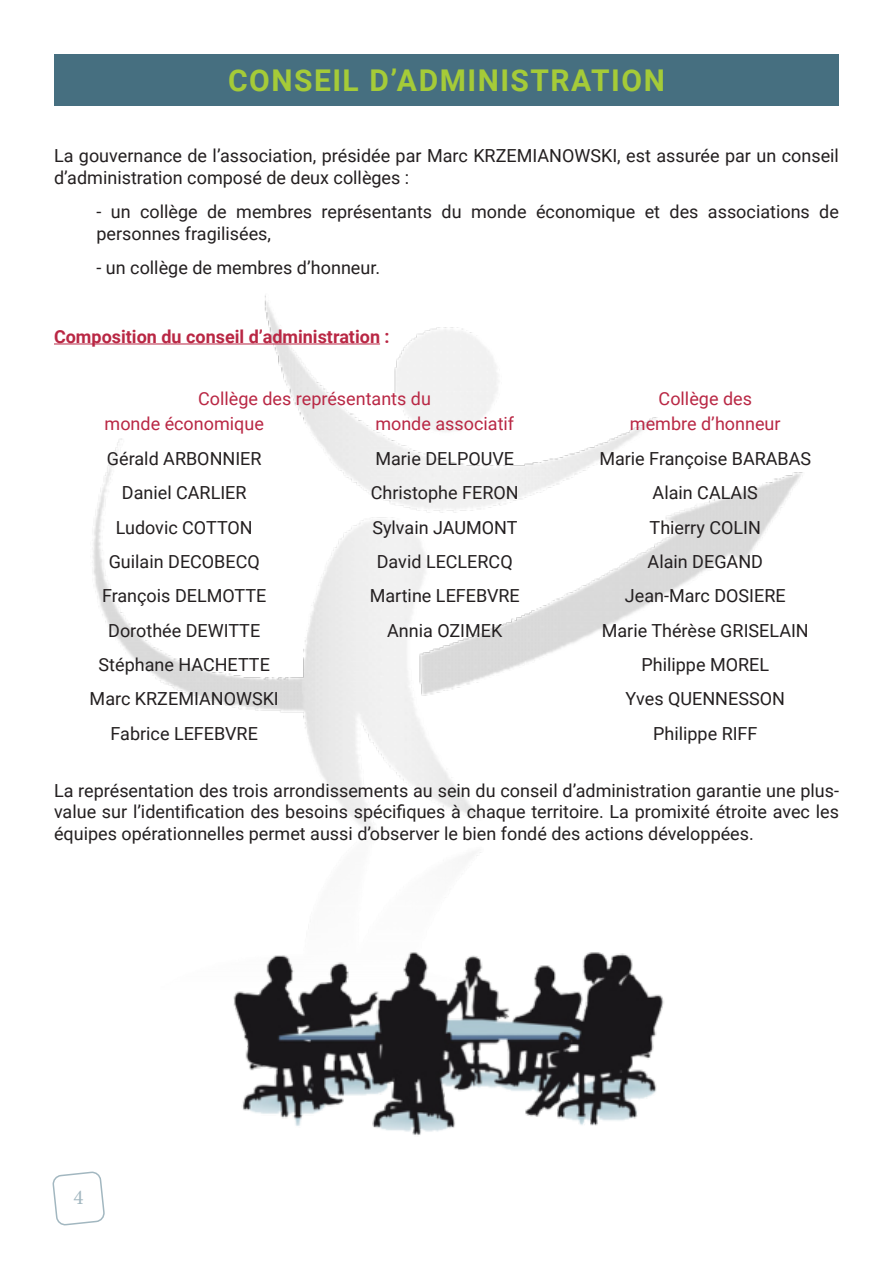
<style>
.page{position:relative;width:893px;height:1263px;background:#fff}
.page>*{position:absolute;margin:0;border:0;box-sizing:border-box;transform-origin:0 0}
.t1{font:700 30px "Roboto";letter-spacing:.05em;color:#a5cb38}
.t2{font:21px "Minion Pro";color:#a2b7c0}
.t3{font:18px/21.6px "Roboto";color:#231f20}
.t4{font:18px "Roboto";color:#b92744}
.t5{font:700 18px "Roboto";color:#b92744}
</style>
<div class="page">
<img style="left:54px;top:295px;width:749px;height:561px">
<svg style="left:53px;top:1172px;width:51px;height:53px"></svg>
<div style="left:54px;top:54px;width:785px;height:51px;background:#466f80"></div>
<hr style="left:54px;top:344px;width:326px;height:1px;background:#b92744">
<img style="left:233px;top:952px;width:431px;height:183px">
<p class="t1" style="left:228px;top:59px;width:438px">CONSEIL D’ADMINISTRATION</p>
<p class="t3" style="left:54px;top:144px;width:786px">La gouvernance de l’association, présidée par Marc KRZEMIANOWSKI, est assurée par un conseil d’administration composé de deux collèges :</p>
<p class="t3" style="left:97px;top:200px;width:744px">- un collège de membres représentants du monde économique et des associations de personnes fragilisées,</p>
<p class="t3" style="left:97px;top:256px;width:285px">- un collège de membres d’honneur.</p>
<p class="t5" style="left:54px;top:324px;width:337px">Composition du conseil d’administration :</p>
<p class="t4" style="left:198px;top:386px;width:234px">Collège des représentants du</p>
<p class="t4" style="left:659px;top:386px;width:95px">Collège des</p>
<p class="t4" style="left:105px;top:411px;width:161px">monde économique</p>
<p class="t3" style="left:107px;top:447px;width:156px">Gérald ARBONNIER</p>
<p class="t3" style="left:122px;top:481px;width:126px">Daniel CARLIER</p>
<p class="t3" style="left:116px;top:516px;width:138px">Ludovic COTTON</p>
<p class="t3" style="left:109px;top:550px;width:153px">Guilain DECOBECQ</p>
<p class="t3" style="left:102px;top:584px;width:166px">François DELMOTTE</p>
<p class="t3" style="left:108px;top:619px;width:154px">Dorothée DEWITTE</p>
<p class="t3" style="left:99px;top:653px;width:173px">Stéphane HACHETTE</p>
<p class="t3" style="left:90px;top:687px;width:191px">Marc KRZEMIANOWSKI</p>
<p class="t3" style="left:111px;top:722px;width:149px">Fabrice LEFEBVRE</p>
<p class="t4" style="left:375px;top:411px;width:140px">monde associatif</p>
<p class="t3" style="left:375px;top:447px;width:140px">Marie DELPOUVE</p>
<p class="t3" style="left:371px;top:481px;width:149px">Christophe FERON</p>
<p class="t3" style="left:372px;top:516px;width:147px">Sylvain JAUMONT</p>
<p class="t3" style="left:377px;top:550px;width:137px">David LECLERCQ</p>
<p class="t3" style="left:370px;top:584px;width:152px">Martine LEFEBVRE</p>
<p class="t3" style="left:387px;top:619px;width:117px">Annia OZIMEK</p>
<p class="t4" style="left:630px;top:411px;width:152px">membre d’honneur</p>
<p class="t3" style="left:599px;top:447px;width:213px">Marie Françoise BARABAS</p>
<p class="t3" style="left:653px;top:481px;width:107px">Alain CALAIS</p>
<p class="t3" style="left:650px;top:516px;width:113px">Thierry COLIN</p>
<p class="t3" style="left:648px;top:550px;width:117px">Alain DEGAND</p>
<p class="t3" style="left:625px;top:584px;width:162px">Jean-Marc DOSIERE</p>
<p class="t3" style="left:602px;top:619px;width:208px">Marie Thérèse GRISELAIN</p>
<p class="t3" style="left:641px;top:653px;width:129px">Philippe MOREL</p>
<p class="t3" style="left:626px;top:687px;width:161px">Yves QUENNESSON</p>
<p class="t3" style="left:653px;top:722px;width:106px">Philippe RIFF</p>
<p class="t3" style="left:54px;top:779px;width:786px;text-align:justify">La représentation des trois arrondissements au sein du conseil d’administration garantie une plus&shy;value sur l’identification des besoins spécifiques à chaque territoire. La promixité étroite avec les équipes opérationnelles permet aussi d’observer le bien fondé des actions développées.</p>
<p class="t2" style="left:74px;top:1183px;width:12px">4</p>
</div>
